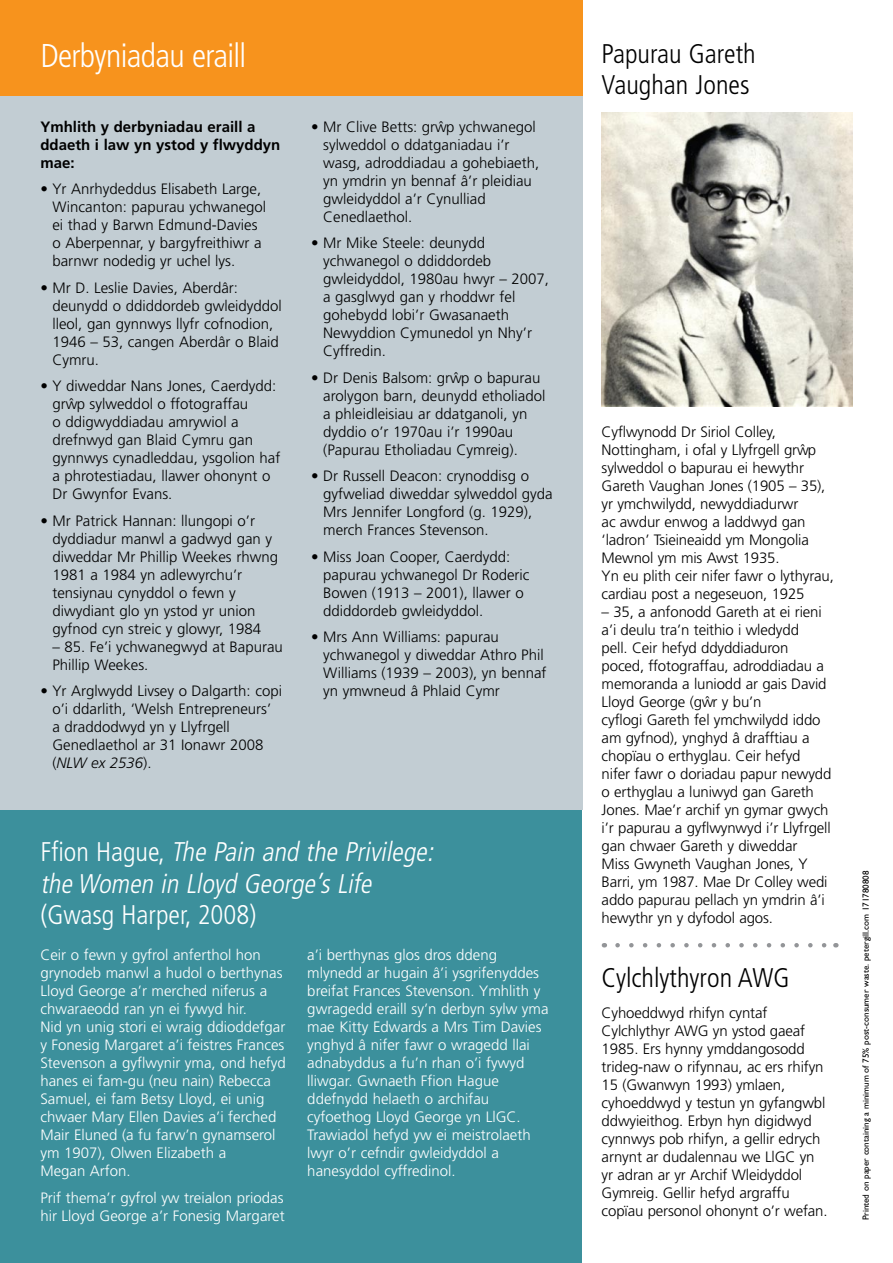
<style>
.page{position:relative;width:893px;height:1263px;background:#fff}
.page>*{position:absolute;margin:0;border:0;box-sizing:border-box;transform-origin:0 0}
.t1{font:300 condensed 33px "Frutiger";letter-spacing:-.02em;color:#fff}
.t2{font:italic 300 condensed 27px/31.5px "Frutiger";color:#fff}
.t3{font:300 condensed 27px/31.5px "Frutiger";color:#000}
.t4{font:300 condensed 27px "Frutiger";color:#fff}
.t5{font:300 15px/18px "Frutiger";color:#000}
.t6{font:300 15px/18px "Frutiger";color:#fff}
.t7{font:700 15px/18px "Frutiger";color:#000}
.t8{font:9px "Gill Sans";color:#000}
.s1{font-style:italic}
.s2{font-style:normal}
</style>
<div class="page">
<div style="left:0;top:804px;width:582px;height:459px;background:#3c909c"></div>
<div style="left:0;top:0;width:583px;height:810px;background:#c2cdd3"></div>
<div style="left:0;top:0;width:583px;height:96px;background:#f7931d"></div>
<img style="left:602px;top:113px;width:250px;height:294px">
<svg style="left:617px;top:943px;width:210px;height:4px"></svg>
<h1 class="t1" style="left:40px;top:37px;width:207px">Derbyniadau eraill</h1>
<p class="t7" style="left:40px;top:117px;width:242px">Ymhlith y derbyniadau eraill a ddaeth i law yn ystod y flwyddyn mae:</p>
<p class="t5" style="left:52px;top:180px;width:215px;text-indent:-12px">• Yr Anrhydeddus Elisabeth Large,<br>Wincanton: papurau ychwanegol ei thad y Barwn Edmund-Davies o Aberpennar, y bargyfreithiwr a barnwr nodedig yr uchel lys.</p>
<p class="t5" style="left:52px;top:279px;width:231px;text-indent:-12px">• Mr D. Leslie Davies, Aberdâr: deunydd o ddiddordeb gwleidyddol lleol, gan gynnwys llyfr cofnodion,<br>1946 – 53, cangen Aberdâr o Blaid<br>Cymru.</p>
<p class="t5" style="left:52px;top:377px;width:229px;text-indent:-12px">• Y diweddar Nans Jones, Caerdydd: grwˆ p sylweddol o ffotograffau<br>o ddigwyddiadau amrywiol a drefnwyd gan Blaid Cymru gan gynnwys cynadleddau, ysgolion haf a phrotestiadau, llawer ohonynt o<br>Dr Gwynfor Evans.</p>
<p class="t5" style="left:52px;top:512px;width:227px;text-indent:-12px">• Mr Patrick Hannan: llungopi o’r dyddiadur manwl a gadwyd gan y diweddar Mr Phillip Weekes rhwng<br>1981 a 1984 yn adlewyrchu’r tensiynau cynyddol o fewn y diwydiant glo yn ystod yr union gyfnod cyn streic y glowyr, 1984</p>
<p class="t5" style="left:52px;top:638px;width:232px">– 85. Fe’i ychwanegwyd at Bapurau<br>Phillip Weekes.</p>
<p class="t5" style="left:52px;top:682px;width:231px;text-indent:-12px">• Yr Arglwydd Livsey o Dalgarth: copi o’i ddarlith, ‘Welsh Entrepreneurs’ a draddodwyd yn y Llyfrgell<br>Genedlaethol ar 31 Ionawr 2008 (<span class="s1">NLW ex 2536</span>).</p>
<p class="t5" style="left:323px;top:118px;width:218px;text-indent:-12px">• Mr Clive Betts: grwˆ p ychwanegol sylweddol o ddatganiadau i’r wasg, adroddiadau a gohebiaeth, yn ymdrin yn bennaf â’r pleidiau gwleidyddol a’r Cynulliad<br>Cenedlaethol.</p>
<p class="t5" style="left:323px;top:234px;width:227px;text-indent:-12px">• Mr Mike Steele: deunydd ychwanegol o ddiddordeb gwleidyddol, 1980au hwyr – 2007, a gasglwyd gan y rhoddwr fel gohebydd lobi’r Gwasanaeth<br>Newyddion Cymunedol yn Nhy’r<br>Cyffredin.</p>
<p class="t5" style="left:323px;top:369px;width:224px;text-indent:-12px">• Dr Denis Balsom: grwˆ p o bapurau arolygon barn, deunydd etholiadol a phleidleisiau ar ddatganoli, yn dyddio o’r 1970au i’r 1990au (Papurau Etholiadau Cymreig).</p>
<p class="t5" style="left:323px;top:467px;width:231px;text-indent:-12px">• Dr Russell Deacon: crynoddisg o gyfweliad diweddar sylweddol gyda<br>Mrs Jennifer Longford (g. 1929), merch Frances Stevenson.</p>
<p class="t5" style="left:323px;top:548px;width:208px;text-indent:-12px">• Miss Joan Cooper, Caerdydd: papurau ychwanegol Dr Roderic<br>Bowen (1913 – 2001), llawer o ddiddordeb gwleidyddol.</p>
<p class="t5" style="left:323px;top:628px;width:225px;text-indent:-12px">• Mrs Ann Williams: papurau ychwanegol y diweddar Athro Phil<br>Williams (1939 – 2003), yn bennaf yn ymwneud â Phlaid Cymr</p>
<h2 class="t2" style="left:40px;top:836px;width:400px"><span class="s2">F f i o n H a g u e,</span> The Pain and the Privilege: the Women in Lloyd George’sLife</h2>
<h2 class="t4" style="left:40px;top:899px;width:218px">(Gwasg Harper, 2008)</h2>
<p class="t6" style="left:40px;top:946px;width:247px">Ceir o fewn y gyfrol anferthol hon grynodeb manwl a hudol o berthynas<br>Lloyd George a’r merched niferus a chwaraeodd ran yn ei fywyd hir.<br>Nid yn unig stori ei wraig ddioddefgar y Fonesig Margaret a’i feistres Frances<br>Stevenson a gyflwynir yma, ond hefyd hanes ei fam-gu (neu nain) Rebecca<br>Samuel, ei fam Betsy Lloyd, ei unig chwaer Mary Ellen Davies a’i ferched<br>Mair Eluned (a fu farw’n gynamserol ym 1907), Olwen Elizabeth a<br>Megan Arfon.</p>
<p class="t6" style="left:40px;top:1188px;width:246px">Prif thema’r gyfrol yw treialon priodas hir Lloyd George a’r Fonesig Margaret</p>
<p class="t6" style="left:307px;top:946px;width:243px">a’i berthynas glos dros ddeng mlynedd ar hugain â’i ysgrifenyddes breifat Frances Stevenson. Ymhlith y gwragedd eraill sy’n derbyn sylw yma mae Kitty Edwards a Mrs Tim Davies ynghyd â nifer fawr o wragedd llai adnabyddus a fu’n rhan o’i fywyd lliwgar. Gwnaeth Ffion Hague ddefnydd helaeth o archifau cyfoethog Lloyd George yn LlGC.<br>Trawiadol hefyd yw ei meistrolaeth lwyr o’r cefndir gwleidyddol a hanesyddol cyffredinol.</p>
<h2 class="t3" style="left:602px;top:38px;width:156px">Papurau Gareth<br>Vaughan Jones</h2>
<p class="t5" style="left:602px;top:423px;width:234px">Cyflwynodd Dr Siriol Colley,<br>Nottingham, i ofal y Llyfrgell grwˆ p sylweddol o bapurau ei hewythr<br>Gareth Vaughan Jones (1905 – 35), yr ymchwilydd, newyddiadurwr<br>ac awdur enwog a laddwyd gan ‘ladron’ Tsieineaidd ym Mongolia<br>Mewnol ym mis Awst 1935.<br>Yn eu plith ceir nifer fawr o lythyrau, cardiau post a negeseuon, 1925</p>
<p class="t5" style="left:602px;top:603px;width:231px">– 35, a anfonodd Gareth at ei rieni a’i deulu tra’n teithio i wledydd<br>pell. Ceir hefyd ddyddiaduron poced, ffotograffau, adroddiadau a memoranda a luniodd ar gais David<br>Lloyd George (gwˆ r y bu’n<br>cyflogi Gareth fel ymchwilydd iddo am gyfnod), ynghyd â drafftiau a chopïau o erthyglau. Ceir hefyd nifer fawr o doriadau papur newydd o erthyglau a luniwyd gan Gareth<br>Jones. Mae’r archif yn gymar gwych i’r papurau a gyflwynwyd i’r Llyfrgell gan chwaer Gareth y diweddar<br>Miss Gwyneth Vaughan Jones, Y<br>Barri, ym 1987. Mae Dr Colley wedi addo papurau pellach yn ymdrin â’i hewythr yn y dyfodol agos.</p>
<h2 class="t3" style="left:602px;top:962px;width:189px">Cylchlythyron AWG</h2>
<p class="t5" style="left:602px;top:1003px;width:227px">Cyhoeddwyd rhifyn cyntaf<br>Cylchlythyr AWG yn ystod gaeaf<br>1985. Ers hynny ymddangosodd trideg-naw o rifynnau, ac ers rhifyn<br>15 (Gwanwyn 1993) ymlaen, cyhoeddwyd y testun yn gyfangwbl ddwyieithog. Erbyn hyn digidwyd cynnwys pob rhifyn, a gellir edrych arnynt ar dudalennau we LlGC yn yr adran ar yr Archif Wleidyddol<br>Gymreig. Gellir hefyd argraffu copïau personol ohonynt o’r wefan.</p>
<p class="t8" style="left:860px;top:1220px;width:351px;rotate:-90deg">Printed on paper containing a minimum of 75% post-consumer waste. petergill.com 171780808</p>
</div>
